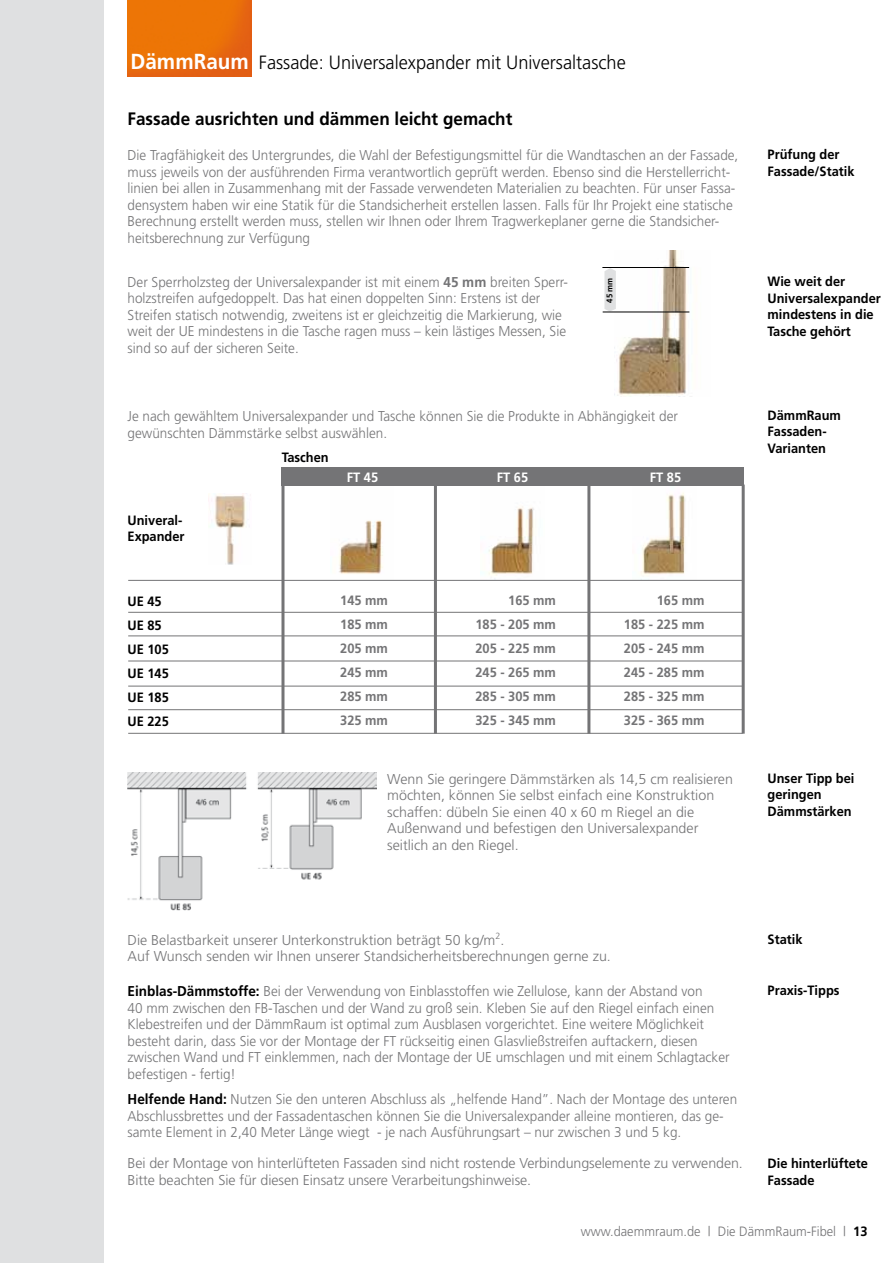
<style>
.page{position:relative;width:893px;height:1263px;background:#fff}
.page>*{position:absolute;margin:0;border:0;box-sizing:border-box;transform-origin:0 0}
.t1{font:300 19.2px "Frutiger";color:#000;scale:.95 1}
.t2{font:700 18px "Frutiger";color:#000;scale:.95 1}
.t3{font:300 14.25px/16.5px "Frutiger";color:#747476;scale:.95 1}
.t4{font:300 14.25px/16.5px "Frutiger";color:#747476}
.t5{font:700 13.5px/16.5px "Frutiger";color:#000;scale:.95 1}
.t6{font:700 13.5px "Frutiger";color:#747476;scale:.95 1}
.t7{font:300 13.5px "Frutiger";color:#747476;scale:.95 1}
.t8{font:700 13.5px "Frutiger";color:#fff;scale:.95 1}
.t9{font:700 8.25px "Frutiger";color:#000;scale:.95 1}
.s1{font-weight:700;font-size:21.75px;color:#fff}
.s2{font-weight:700}
.s3{font-weight:700;color:#000}
</style>
<div class="page">
<div style="left:0;top:0;width:104px;height:1263px;background:#dfe0e1"></div>
<img style="left:128px;top:0;width:123px;height:77px">
<img style="left:615px;top:251px;width:75px;height:145px">
<hr style="left:602px;top:267px;width:87px;height:1px;background:#000">
<svg style="left:604px;top:268px;width:12px;height:43px"></svg>
<hr style="left:603px;top:312px;width:86px;height:1px;background:#000">
<img style="left:208px;top:494px;width:38px;height:71px">
<img style="left:633px;top:485px;width:64px;height:95px">
<img style="left:480px;top:485px;width:64px;height:95px">
<img style="left:331px;top:520px;width:62px;height:60px">
<div style="left:281px;top:467px;width:463px;height:18px;background:#747476"></div>
<hr style="left:742px;top:484px;width:3px;height:250px;background:#747476">
<hr style="left:587px;top:484px;width:3px;height:250px;background:#747476">
<hr style="left:434px;top:485px;width:3px;height:249px;background:#747476">
<hr style="left:281px;top:484px;width:3px;height:250px;background:#747476">
<hr style="left:128px;top:635px;width:615px;height:1px;background:#747476">
<hr style="left:128px;top:612px;width:615px;height:1px;background:#747476">
<hr style="left:128px;top:580px;width:615px;height:1px;background:#747476">
<hr style="left:128px;top:661px;width:615px;height:1px;background:#747476">
<hr style="left:128px;top:686px;width:615px;height:1px;background:#747476">
<hr style="left:128px;top:709px;width:615px;height:1px;background:#747476">
<hr style="left:128px;top:733px;width:615px;height:1px;background:#747476">
<img style="left:128px;top:772px;width:248px;height:139px">
<h1 class="t1" style="left:131px;top:52px;width:523px"><span class="s1">DämmRaum</span> Fassade: Universalexpander mit Universaltasche</h1>
<p class="t2" style="left:128px;top:108px;width:407px">Fassade ausrichten und dämmen leicht gemacht</p>
<p class="t5" style="left:767px;top:146px;width:93px">Prüfung der<br>Fassade/Statik</p>
<p class="t3" style="left:128px;top:147px;width:644px">Die Tragfähigkeit des Untergrundes, die Wahl der Befestigungsmittel für die Wandtaschen an der Fassade, muss jeweils von der ausführenden Firma verantwortlich geprüft werden. Ebenso sind die Herstellerricht&shy;linien bei allen in Zusammenhang mit der Fassade verwendeten Materialien zu beachten. Für unser Fassa&shy;densystem haben wir eine Statik für die Standsicherheit erstellen lassen. Falls für Ihr Projekt eine statische Berechnung erstellt werden muss, stellen wir Ihnen oder Ihrem Tragwerkeplaner gerne die Standsicher&shy;heitsberechnung zur Verfügung</p>
<p class="t3" style="left:128px;top:274px;width:465px">Der Sperrholzsteg der Universalexpander ist mit einem <span class="s2">45 mm</span> breiten Sperr&shy;holzstreifen aufgedoppelt. Das hat einen doppelten Sinn: Erstens ist der Streifen statisch notwendig, zweitens ist er gleichzeitig die Markierung, wie weit der UE mindestens in die Tasche ragen muss – kein lästiges Messen, Sie sind so auf der sicheren Seite.</p>
<p class="t5" style="left:767px;top:273px;width:121px">Wie weit der<br>Universalexpander mindestens in die<br>Tasche gehört</p>
<p class="t9" style="left:605px;top:303px;width:28px;rotate:-90deg">45 mm</p>
<p class="t3" style="left:128px;top:408px;width:581px">Je nach gewähltem Universalexpander und Tasche können Sie die Produkte in Abhängigkeit der gewünschten Dämmstärke selbst auswählen.</p>
<p class="t5" style="left:128px;top:512px;width:62px">Univeral-<br>Expander</p>
<p class="t5" style="left:128px;top:589px;width:45px;line-height:24px">UE 45<br>UE 85<br>UE 105<br>UE 145<br>UE 185<br>UE 225</p>
<p class="t5" style="left:282px;top:449px;width:51px">Taschen</p>
<p class="t8" style="left:347px;top:469px;width:35px">FT 45</p>
<p class="t8" style="left:497px;top:469px;width:35px">FT 65</p>
<p class="t8" style="left:650px;top:469px;width:35px">FT 85</p>
<p class="t6" style="left:340px;top:592px;width:52px">145 mm</p>
<p class="t6" style="left:508px;top:592px;width:52px">165 mm</p>
<p class="t6" style="left:657px;top:592px;width:52px">165 mm</p>
<p class="t6" style="left:340px;top:616px;width:52px">185 mm</p>
<p class="t6" style="left:475px;top:616px;width:86px">185 - 205 mm</p>
<p class="t6" style="left:624px;top:616px;width:86px">185 - 225 mm</p>
<p class="t6" style="left:340px;top:640px;width:52px">205 mm</p>
<p class="t6" style="left:475px;top:640px;width:86px">205 - 225 mm</p>
<p class="t6" style="left:624px;top:640px;width:86px">205 - 245 mm</p>
<p class="t6" style="left:340px;top:664px;width:52px">245 mm</p>
<p class="t6" style="left:475px;top:664px;width:86px">245 - 265 mm</p>
<p class="t6" style="left:624px;top:664px;width:86px">245 - 285 mm</p>
<p class="t6" style="left:340px;top:688px;width:52px">285 mm</p>
<p class="t6" style="left:475px;top:688px;width:86px">285 - 305 mm</p>
<p class="t6" style="left:624px;top:688px;width:86px">285 - 325 mm</p>
<p class="t6" style="left:340px;top:712px;width:52px">325 mm</p>
<p class="t6" style="left:475px;top:712px;width:86px">325 - 345 mm</p>
<p class="t6" style="left:624px;top:712px;width:86px">325 - 365 mm</p>
<p class="t4" style="left:387px;top:770px;width:347px">Wenn Sie geringere Dämmstärken als 14,5 cm realisieren möchten, können Sie selbst einfach eine Konstruktion schaffen: dübeln Sie einen 40 x 60 m Riegel an die Außenwand und befestigen den Universalexpander seitlich an den Riegel.</p>
<p class="t4" style="left:128px;top:932px;width:485px">Die Belastbarkeit unserer Unterkonstruktion beträgt 50 kg/m<sup>2</sup>.<br>Auf Wunsch senden wir Ihnen unserer Standsicherheitsberechnungen gerne zu.</p>
<p class="t5" style="left:767px;top:407px;width:79px">DämmRaum<br>Fassaden-<br>Varianten</p>
<p class="t5" style="left:767px;top:770px;width:93px">Unser Tipp bei geringen<br>Dämmstärken</p>
<p class="t5" style="left:767px;top:931px;width:38px">Statik</p>
<p class="t3" style="left:128px;top:983px;width:607px"><span class="s3">Einblas-Dämmstoffe:</span> Bei der Verwendung von Einblasstoffen wie Zellulose, kann der Abstand von</p>
<p class="t5" style="left:767px;top:982px;width:77px">Praxis-Tipps</p>
<p class="t3" style="left:128px;top:999px;width:635px">40 mm zwischen den FB-Taschen und der Wand zu groß sein. Kleben Sie auf den Riegel einfach einen Klebestreifen und der DämmRaum ist optimal zum Ausblasen vorgerichtet. Eine weitere Möglichkeit besteht darin, dass Sie vor der Montage der FT rückseitig einen Glasvließstreifen auftackern, diesen zwischen Wand und FT einklemmen, nach der Montage der UE umschlagen und mit einem Schlagtacker befestigen - fertig!</p>
<p class="t3" style="left:128px;top:1091px;width:643px"><span class="s3">Helfende Hand:</span> Nutzen Sie den unteren Abschluss als „helfende Hand”. Nach der Montage des unteren<br>Abschlussbrettes und der Fassadentaschen können Sie die Universalexpander alleine montieren, das ge&shy;samte Element in 2,40 Meter Länge wiegt - je nach Ausführungsart – nur zwischen 3 und 5 kg.</p>
<p class="t4" style="left:128px;top:1155px;width:617px">Bei der Montage von hinterlüfteten Fassaden sind nicht rostende Verbindungselemente zu verwenden.<br>Bitte beachten Sie für diesen Einsatz unsere Verarbeitungshinweise.</p>
<p class="t5" style="left:767px;top:1155px;width:107px">Die hinterlüftete<br>Fassade</p>
<p class="t7" style="left:581px;top:1224px;width:303px">www.daemmraum.de | Die DämmRaum-Fibel | <span class="s3">13</span></p>
</div>
